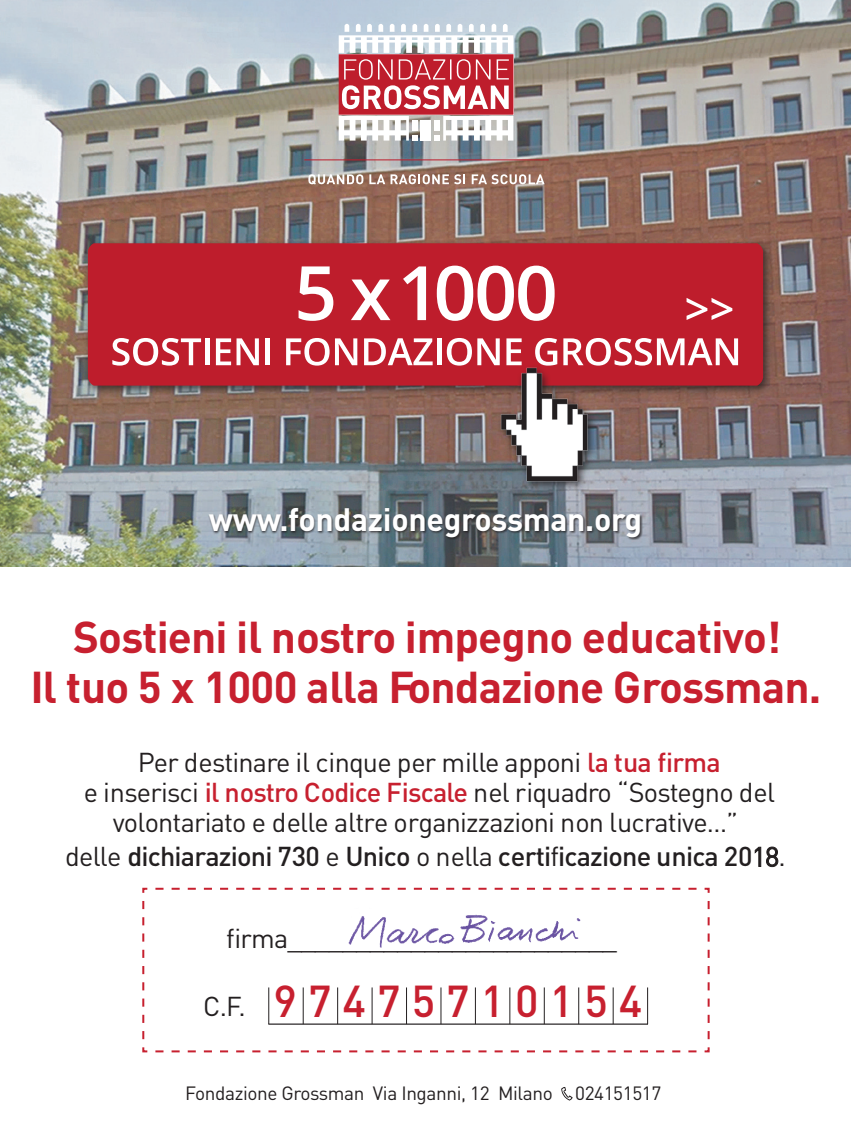
<style>
.page{position:relative;width:851px;height:1134px;background:#fff}
.page>*{position:absolute;margin:0;border:0;box-sizing:border-box;transform-origin:0 0}
.t1{font:700 44px/50px "DIN";letter-spacing:-.02em;color:#c7202f;text-align:center}
.t2{font:500 44px "DIN";letter-spacing:.25em;color:#c7202f}
.t3{font:700 32px "DIN";letter-spacing:-.01em;color:#fff}
.t4{font:27px/29.8px "DIN";letter-spacing:-.03em;color:#231f20;text-align:center}
.t5{font:500 27px "DIN";letter-spacing:-.03em;color:#231f20}
.t6{font:19px "DIN";letter-spacing:-.02em;color:#231f20}
.s1{font-weight:500;color:#c7202f}
.s2{font-weight:400}
.s3{font-weight:400;font-size:27px;color:#231f20}
</style>
<div class="page">
<img style="left:0;top:0;width:850px;height:566px">
<div style="left:208px;top:507px;width:434px;height:33px;background:#231f20;opacity:.75"></div>
<svg style="left:338px;top:24px;width:175px;height:117px"></svg>
<hr style="left:304px;top:159px;width:244px;height:1px;background:#be1d2c">
<svg style="left:308px;top:174px;width:55px;height:11px"></svg>
<svg style="left:369px;top:174px;width:96px;height:10px"></svg>
<svg style="left:471px;top:174px;width:73px;height:10px"></svg>
<div style="left:83px;top:239px;width:690px;height:157px;background:#231f20;opacity:.75"></div>
<div style="left:88px;top:243px;width:675px;height:143px;background:#be1d2c"></div>
<svg style="left:686px;top:298px;width:46px;height:22px"></svg>
<svg style="left:298px;top:266px;width:35px;height:55px"></svg>
<svg style="left:351px;top:279px;width:39px;height:41px"></svg>
<svg style="left:403px;top:266px;width:23px;height:54px"></svg>
<svg style="left:437px;top:266px;width:117px;height:55px"></svg>
<svg style="left:112px;top:338px;width:89px;height:28px"></svg>
<hr style="left:205px;top:338px;width:4px;height:27px;background:#fff">
<svg style="left:216px;top:338px;width:43px;height:27px"></svg>
<div style="left:265px;top:338px;width:5px;height:27px;background:#fff"></div>
<svg style="left:286px;top:338px;width:43px;height:28px"></svg>
<svg style="left:335px;top:338px;width:22px;height:27px"></svg>
<svg style="left:364px;top:338px;width:68px;height:27px"></svg>
<hr style="left:437px;top:338px;width:4px;height:27px;background:#fff">
<svg style="left:446px;top:338px;width:53px;height:28px"></svg>
<svg style="left:506px;top:338px;width:15px;height:25px"></svg>
<svg style="left:535px;top:338px;width:22px;height:25px"></svg>
<svg style="left:563px;top:338px;width:175px;height:28px"></svg>
<div style="left:496px;top:363px;width:102px;height:128px;background:#231f20;opacity:.75"></div>
<img style="left:495px;top:363px;width:98px;height:121px">
<svg style="left:142px;top:887px;width:568px;height:166px"></svg>
<svg style="left:561px;top:1087px;width:11px;height:13px"></svg>
<img style="left:327px;top:907px;width:271px;height:42px">
<hr style="left:268px;top:1023px;width:380px;height:2px;background:#231f20">
<hr style="left:268px;top:987px;width:1px;height:37px;background:#231f20">
<hr style="left:303px;top:987px;width:1px;height:37px;background:#231f20">
<hr style="left:440px;top:987px;width:1px;height:37px;background:#231f20">
<hr style="left:578px;top:987px;width:1px;height:37px;background:#231f20">
<hr style="left:371px;top:987px;width:1px;height:37px;background:#231f20">
<hr style="left:509px;top:987px;width:1px;height:37px;background:#231f20">
<hr style="left:647px;top:987px;width:1px;height:37px;background:#231f20">
<hr style="left:337px;top:987px;width:1px;height:37px;background:#231f20">
<hr style="left:475px;top:987px;width:1px;height:37px;background:#231f20">
<hr style="left:612px;top:987px;width:1px;height:37px;background:#231f20">
<hr style="left:406px;top:987px;width:1px;height:37px;background:#231f20">
<hr style="left:544px;top:987px;width:1px;height:37px;background:#231f20">
<p class="t3" style="left:209px;top:499px;width:435px">www.fondazionegrossman.org</p>
<h1 class="t1" style="left:30px;top:610px;width:792px">Sostieni il nostro impegno educativo!<br>Il tuo 5 x 1000 alla Fondazione Grossman.</h1>
<p class="t4" style="left:84px;top:747px;width:692px">Per destinare il cinque per mille apponi <span class="s1">la tua firma<br></span>e inserisci <span class="s1">il nostro Codice Fiscale</span> nel riquadro “Sostegno del volontariato e delle altre organizzazioni non lucrative…”</p>
<p class="t5" style="left:65px;top:839px;width:721px"><span class="s2">delle</span> dichiarazioni 730 <span class="s2">e</span> Unico <span class="s2">o nella</span> certi<span class="s2">f</span>icazione unica 20<span class="s2">18.</span></p>
<p class="t4" style="left:226px;top:922px;width:392px">firma________________________</p>
<h1 class="t2" style="left:203px;top:973px;width:440px"><span class="s3">C.F.</span> 97475710154</h1>
<p class="t6" style="left:185px;top:1081px;width:477px">Fondazione Grossman Via Inganni, 12 Milano 024151517</p>
</div>
